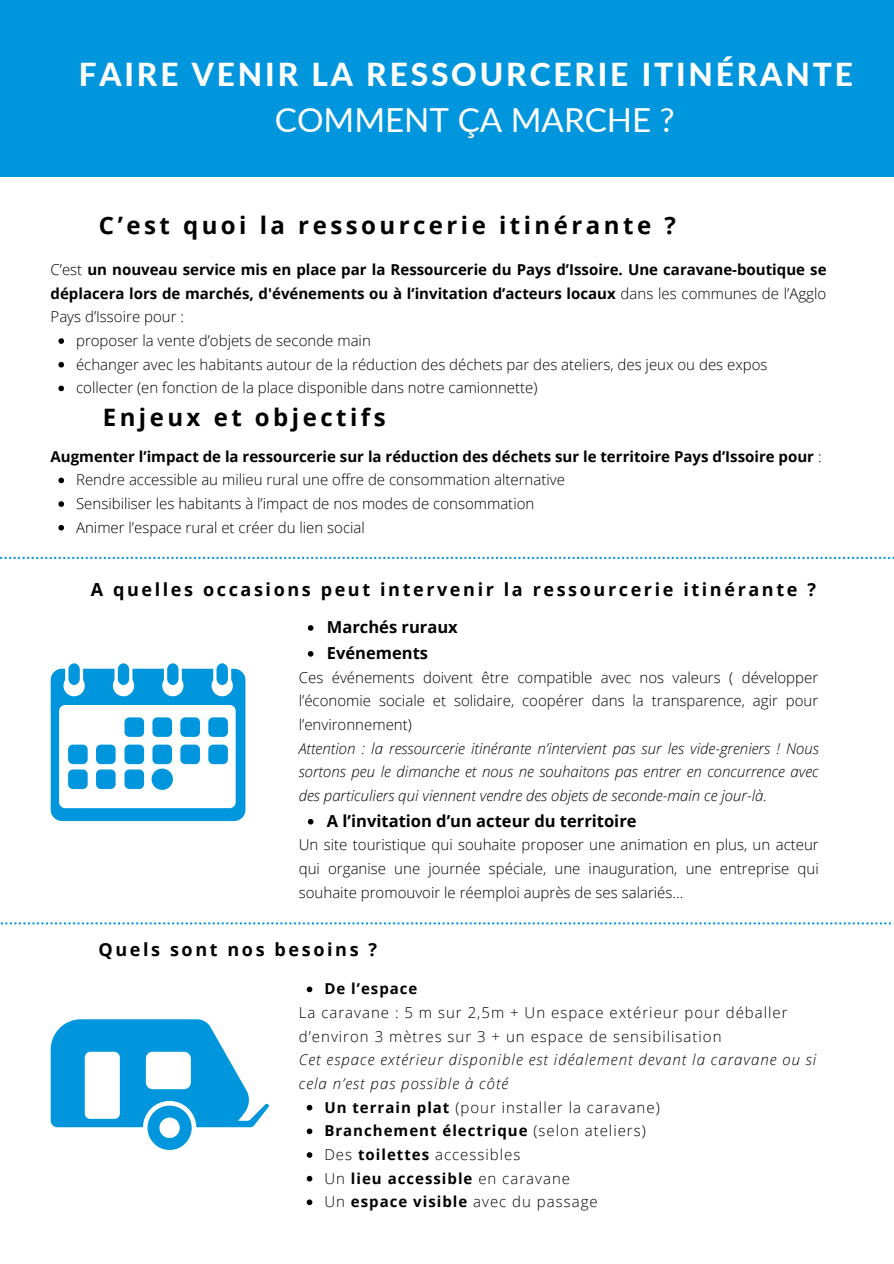
<style>
.page{position:relative;width:894px;height:1264px;background:#fff}
.page>*{position:absolute;margin:0;border:0;box-sizing:border-box;transform-origin:0 0}
.t1{font:33.15px "Lato";color:#fff}
.t2{font:800 31.65px "Lato";letter-spacing:.09em;color:#fff}
.t3{font:700 24px "Open Sans";letter-spacing:.145em;color:#000}
.t4{font:700 18px "Open Sans";letter-spacing:.145em;color:#000}
.t5{font:700 16.5px "Open Sans";color:#000}
.t6{font:300 15px/23.7px "Open Sans";color:#000;text-align:justify}
.t7{font:italic 300 15px/23.7px "Open Sans";letter-spacing:.065em;color:#000;text-align:justify}
.t8{font:700 15px/23.7px "Open Sans";color:#000;text-align:justify}
.t9{font:300 15px/23.7px "Open Sans";letter-spacing:.065em;color:#000}
.t10{font:700 15px "Open Sans";letter-spacing:.065em;color:#000}
.s1{font-weight:300}
.s2{font-weight:700}
</style>
<div class="page">
<svg style="left:51px;top:1019px;width:218px;height:130px"></svg>
<div style="left:0;top:0;width:893px;height:177px;background:#0096de"></div>
<svg style="left:58px;top:338px;width:6px;height:6px"></svg>
<svg style="left:58px;top:362px;width:6px;height:5px"></svg>
<svg style="left:58px;top:385px;width:6px;height:6px"></svg>
<svg style="left:308px;top:625px;width:5px;height:5px"></svg>
<svg style="left:308px;top:651px;width:5px;height:5px"></svg>
<svg style="left:308px;top:818px;width:5px;height:6px"></svg>
<svg style="left:0;top:557px;width:893px;height:2px"></svg>
<svg style="left:0;top:922px;width:890px;height:2px"></svg>
<div style="left:51px;top:668px;width:194px;height:153px;background:#0096de;border-radius:11px"></div>
<svg style="left:63px;top:663px;width:22px;height:33px"></svg>
<svg style="left:113px;top:663px;width:21px;height:33px"></svg>
<svg style="left:162px;top:663px;width:21px;height:33px"></svg>
<svg style="left:211px;top:663px;width:22px;height:33px"></svg>
<div style="left:59px;top:705px;width:176px;height:103px;background:#fff;border-radius:6px"></div>
<div style="left:124px;top:717px;width:20px;height:20px;background:#0096de;border-radius:5px"></div>
<div style="left:152px;top:717px;width:20px;height:20px;background:#0096de;border-radius:5px"></div>
<div style="left:180px;top:717px;width:20px;height:20px;background:#0096de;border-radius:5px"></div>
<div style="left:208px;top:717px;width:20px;height:20px;background:#0096de;border-radius:5px"></div>
<div style="left:124px;top:744px;width:20px;height:20px;background:#0096de;border-radius:5px"></div>
<div style="left:152px;top:744px;width:20px;height:20px;background:#0096de;border-radius:5px"></div>
<div style="left:180px;top:744px;width:20px;height:20px;background:#0096de;border-radius:5px"></div>
<div style="left:208px;top:744px;width:20px;height:20px;background:#0096de;border-radius:5px"></div>
<div style="left:68px;top:744px;width:20px;height:20px;background:#0096de;border-radius:5px"></div>
<div style="left:96px;top:744px;width:20px;height:20px;background:#0096de;border-radius:5px"></div>
<div style="left:124px;top:769px;width:20px;height:20px;background:#0096de;border-radius:5px"></div>
<div style="left:68px;top:769px;width:20px;height:20px;background:#0096de;border-radius:5px"></div>
<div style="left:96px;top:769px;width:20px;height:20px;background:#0096de;border-radius:5px"></div>
<svg style="left:151px;top:768px;width:22px;height:22px"></svg>
<svg style="left:58px;top:477px;width:6px;height:6px"></svg>
<svg style="left:58px;top:501px;width:6px;height:6px"></svg>
<svg style="left:58px;top:525px;width:6px;height:5px"></svg>
<svg style="left:306px;top:986px;width:6px;height:6px"></svg>
<svg style="left:306px;top:1104px;width:6px;height:6px"></svg>
<svg style="left:306px;top:1128px;width:6px;height:6px"></svg>
<svg style="left:306px;top:1152px;width:6px;height:5px"></svg>
<svg style="left:306px;top:1175px;width:6px;height:6px"></svg>
<svg style="left:306px;top:1199px;width:6px;height:6px"></svg>
<p class="t2" style="left:79px;top:55px;width:775px">FAIRE VENIR LA RESSOURCERIE ITINÉRANTE</p>
<p class="t1" style="left:275px;top:99px;width:401px">COMMENT ÇA MARCHE ?</p>
<p class="t3" style="left:99px;top:208px;width:578px">C’est quoi la ressourcerie itinérante ?</p>
<p class="t8" style="left:51px;top:257px;width:777px"><span class="s1">C’est</span> un nouveau service mis en place par la Ressourcerie du Pays d’Issoire. Une caravane-boutique se déplacera lors de marchés, d'événements ou à l’invitation d’acteurs locaux <span class="s1">dans les communes de l’Agglo Pays d’Issoire pour :</span></p>
<p class="t6" style="left:76px;top:328px;width:296px">proposer la vente d’objets de seconde main</p>
<p class="t6" style="left:76px;top:352px;width:692px">échanger avec les habitants autour de la réduction des déchets par des ateliers, des jeux ou des expos</p>
<p class="t6" style="left:76px;top:376px;width:463px">collecter (en fonction de la place disponible dans notre camionnette)</p>
<p class="t3" style="left:103px;top:400px;width:284px">Enjeux et objectifs</p>
<p class="t8" style="left:51px;top:444px;width:772px">Augmenter l’impact de la ressourcerie sur la réduction des déchets sur le territoire Pays d’Issoire pour <span class="s1">:</span></p>
<p class="t6" style="left:76px;top:468px;width:490px">Rendre accessible au milieu rural une offre de consommation alternative</p>
<p class="t6" style="left:76px;top:491px;width:459px">Sensibiliser les habitants à l’impact de nos modes de consommation</p>
<p class="t6" style="left:76px;top:515px;width:290px">Animer l’espace rural et créer du lien social</p>
<p class="t4" style="left:91px;top:577px;width:726px">A quelles occasions peut intervenir la ressourcerie itinérante ?</p>
<p class="t5" style="left:327px;top:615px;width:132px">Marchés ruraux</p>
<p class="t5" style="left:327px;top:641px;width:103px">Evénements</p>
<p class="t6" style="left:299px;top:665px;width:521px">Ces événements doivent être compatible avec nos valeurs ( développer l’économie sociale et solidaire, coopérer dans la transparence, agir pour l’environnement)</p>
<p class="t7" style="left:299px;top:736px;width:521px">Attention : la ressourcerie itinérante n’intervient pas sur les vide-greniers ! Nous sortons peu le dimanche et nous ne souhaitons pas entrer en concurrence avec des particuliers qui viennent vendre des objets de seconde-main ce jour-là.</p>
<p class="t6" style="left:299px;top:832px;width:521px">Un site touristique qui souhaite proposer une animation en plus, un acteur qui organise une journée spéciale, une inauguration, une entreprise qui souhaite promouvoir le réemploi auprès de ses salariés...</p>
<p class="t5" style="left:327px;top:809px;width:311px">A l’invitation d’un acteur du territoire</p>
<p class="t4" style="left:98px;top:937px;width:280px">Quels sont nos besoins ?</p>
<p class="t10" style="left:324px;top:978px;width:95px">De l’espace</p>
<p class="t9" style="left:299px;top:1000px;width:490px">La caravane : 5 m sur 2,5m + Un espace extérieur pour déballer d’environ 3 mètres sur 3 + un espace de sensibilisation</p>
<p class="t7" style="left:299px;top:1047px;width:519px">Cet espace extérieur disponible est idéalement devant la caravane ou si cela n’est pas possible à côté</p>
<p class="t9" style="left:324px;top:1095px;width:337px"><span class="s2">Un terrain plat</span> (pour installer la caravane)</p>
<p class="t10" style="left:324px;top:1120px;width:323px">Branchement électrique <span class="s1">(selon ateliers)</span></p>
<p class="t9" style="left:324px;top:1142px;width:197px">Des <span class="s2">toilettes</span> accessibles</p>
<p class="t10" style="left:324px;top:1167px;width:247px"><span class="s1">Un</span> lieu accessible <span class="s1">en caravane</span></p>
<p class="t9" style="left:324px;top:1189px;width:275px">Un <span class="s2">espace visible</span> avec du passage</p>
</div>
